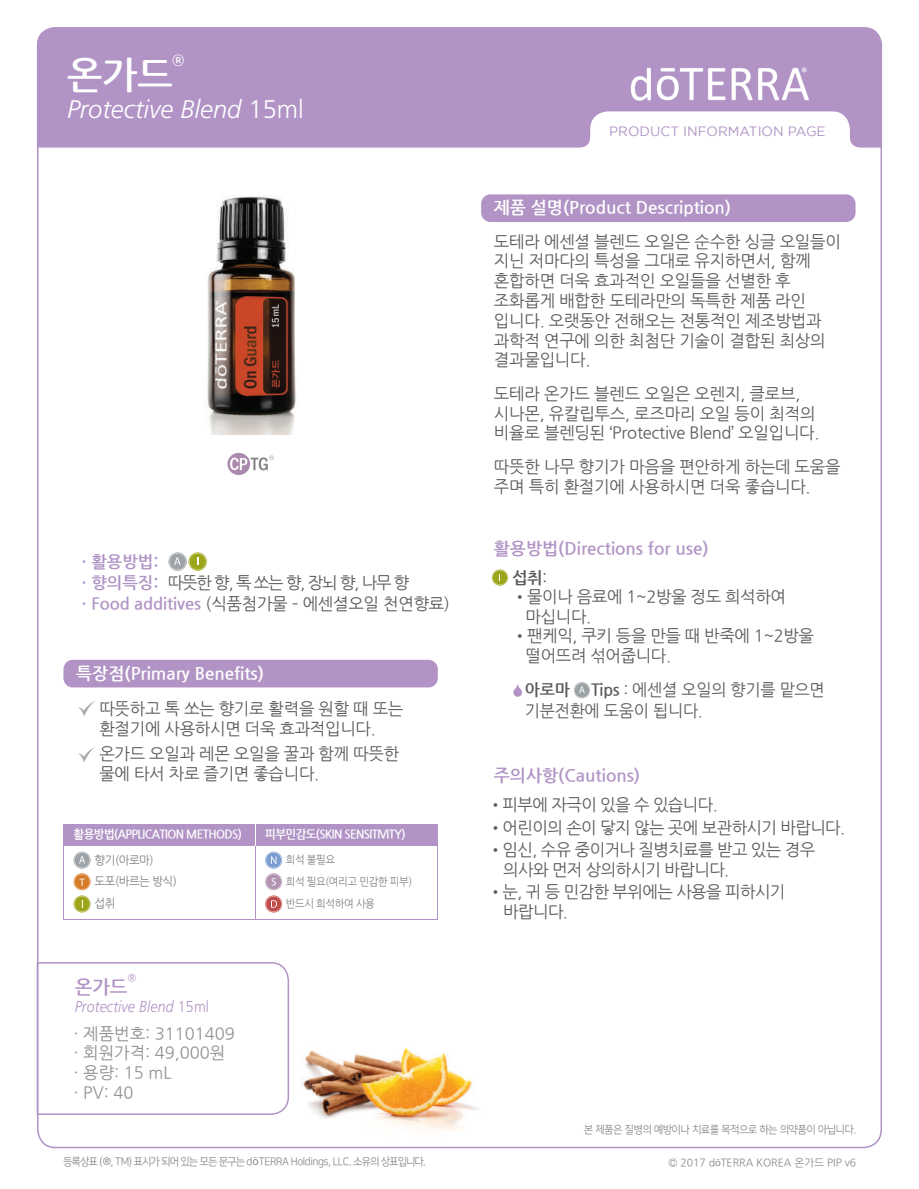
<style>
.page{position:relative;width:919px;height:1189px;background:#fff}
.page>*{position:absolute;margin:0;border:0;box-sizing:border-box;transform-origin:0 0}
.t1{font:700 37.5px "Nanum Gothic";color:#fff}
.t2{font:italic 300 25.5px "Frutiger LT Std";color:#fff}
.t3{font:700 18.75px "Nanum Gothic";color:#b194c5}
.t4{font:700 17.1px "Nanum Gothic";color:#fff}
.t5{font:700 17.1px "Nanum Gothic";color:#b194c5}
.t6{font:16.5px/19.8px "Nanum Gothic";letter-spacing:-.015em;color:#5a5a5d}
.t7{font:16.5px/19.5px "Nanum Gothic";letter-spacing:-.035em;color:#5a5a5d}
.t8{font:16.5px/19.8px "Nanum Gothic";color:#8d8f92}
.t9{font:16.5px/21px "Nanum Gothic";letter-spacing:-.015em;color:#5a5c5d}
.t10{font:700 16.5px "Nanum Gothic";color:#5a5a5d}
.t11{font:700 16.5px "Nanum Gothic";color:#5a5c5d}
.t12{font:italic 300 15.75px "Frutiger LT Std";letter-spacing:.01em;color:#b194c5;scale:.9 1}
.t13{font:13.5px "Gotham";color:#b194c5}
.t14{font:700 12px "Nanum Gothic";letter-spacing:-.05em;color:#fff;scale:.95 1}
.t15{font:12px/21.9px "Nanum Gothic";letter-spacing:-.04em;color:#808285;scale:.95 1}
.t16{font:10.8px "Nanum Square OTF ac R";letter-spacing:-.04em;color:#86888b;scale:.95 1}
.t17{font:10.8px "Nanum Square OTF ac R";color:#86888b;scale:.95 1}
.t18{font:10.8px/21.9px "Nanum Gothic";letter-spacing:-.04em;color:#808285;scale:.95 1}
.t19{font:10.5px "Nanum Gothic";color:#86888b}
.t20{font:700 9.75px "Nanum Gothic";color:#b194c5}
.s1{font-style:normal}
.s2{font-weight:700;color:#b194c5}
.s3{font-family:"Frutiger LT Std";font-weight:300}
.s4{font-family:"Myriad Pro";font-size:12px}
.s5{font-weight:400}
.s6{font-weight:700}
.s7{font-family:"Myriad Pro"}
</style>
<div class="page">
<img style="left:303px;top:1047px;width:175px;height:84px">
<div style="left:37px;top:27px;width:844px;height:121px;background:#b194c5"></div>
<svg style="left:580px;top:111px;width:282px;height:37px"></svg>
<div style="left:481px;top:194px;width:374px;height:28px;background:#b194c5;border-radius:9px"></div>
<div style="left:63px;top:659px;width:375px;height:28px;background:#b194c5;border-radius:9px"></div>
<svg style="left:78px;top:700px;width:18px;height:16px"></svg>
<svg style="left:78px;top:746px;width:18px;height:16px"></svg>
<svg style="left:168px;top:552px;width:19px;height:19px"></svg>
<svg style="left:188px;top:552px;width:19px;height:19px"></svg>
<svg style="left:169px;top:553px;width:37px;height:17px"></svg>
<img style="left:207px;top:196px;width:89px;height:238px">
<svg style="left:36px;top:961px;width:254px;height:154px"></svg>
<div style="left:255px;top:824px;width:182px;height:21px;background:#b194c5"></div>
<hr style="left:255px;top:824px;width:1px;height:95px;background:#b194c5">
<svg style="left:255px;top:824px;width:1px;height:21px"></svg>
<hr style="left:437px;top:824px;width:1px;height:95px;background:#b194c5">
<div style="left:64px;top:824px;width:191px;height:21px;background:#b194c5"></div>
<hr style="left:63px;top:919px;width:374px;height:1px;background:#b194c5">
<hr style="left:63px;top:824px;width:1px;height:95px;background:#b194c5">
<svg style="left:74px;top:852px;width:16px;height:37px"></svg>
<svg style="left:74px;top:895px;width:17px;height:17px"></svg>
<svg style="left:74px;top:896px;width:16px;height:15px"></svg>
<svg style="left:265px;top:851px;width:17px;height:17px"></svg>
<svg style="left:265px;top:873px;width:17px;height:17px"></svg>
<svg style="left:266px;top:852px;width:15px;height:37px"></svg>
<svg style="left:265px;top:895px;width:17px;height:17px"></svg>
<svg style="left:266px;top:896px;width:15px;height:15px"></svg>
<svg style="left:227px;top:453px;width:47px;height:22px"></svg>
<svg style="left:492px;top:569px;width:16px;height:16px"></svg>
<svg style="left:492px;top:570px;width:15px;height:15px"></svg>
<svg style="left:574px;top:682px;width:16px;height:16px"></svg>
<svg style="left:574px;top:682px;width:15px;height:15px"></svg>
<svg style="left:513px;top:684px;width:9px;height:12px"></svg>
<img style="left:619px;top:64px;width:201px;height:40px">
<h1 class="t1" style="left:67px;top:56px;width:119px">온가드<sup>®</sup></h1>
<h2 class="t2" style="left:67px;top:94px;width:238px">Protective Blend <span class="s1">15ml</span></h2>
<p class="t6" style="left:82px;top:551px;width:369px;line-height:21px"><span class="s2">· 활용방법:<br>· 향의특징:</span> 따뜻한향,톡쏘는향,장뇌향,나무향<br><span class="s2">· Food additives</span> (식품첨가물 – 에센셜오일 천연향료)</p>
<p class="t4" style="left:76px;top:665px;width:189px">특장점(Primary Benefits)</p>
<p class="t6" style="left:99px;top:699px;width:305px">따뜻하고 톡 쏘는 향기로 활력을 원할 때 또는 환절기에 사용하시면 더욱 효과적입니다.</p>
<p class="t6" style="left:99px;top:744px;width:301px">온가드 오일과 레몬 오일을 꿀과 함께 따뜻한 물에 타서 차로 즐기면 좋습니다.</p>
<p class="t14" style="left:74px;top:828px;width:179px">활용방법(APPLICATION METHODS)</p>
<p class="t15" style="left:94px;top:849px;width:88px">향기(아로마) 도포(바르는 방식) 섭취</p>
<p class="t14" style="left:265px;top:828px;width:149px">피부민감도(SKIN SENSITIVITY)</p>
<p class="t18" style="left:286px;top:849px;width:134px">희석 불필요<br>희석 필요(여리고 민감한 피부) 반드시 희석하여 사용</p>
<p class="t20" style="left:128px;top:972px;width:11px">®</p>
<p class="t12" style="left:75px;top:997px;width:151px">Protective Blend <span class="s1">15ml</span></p>
<p class="t8" style="left:74px;top:1023px;width:163px">· 제품번호: 31101409 · 회원가격: 49,000원<br>· 용량: 15 mL<br>· PV: 40</p>
<p class="t3" style="left:75px;top:977px;width:54px">온가드</p>
<p class="t16" style="left:63px;top:1156px;width:383px">등록상표 (<span class="s3">®</span>, TM) 표시가 되어 있는 모든 문구는 d<span class="s4">ō</span>TERRA Holdings, LLC. 소유의 상표입니다.</p>
<p class="t13" style="left:609px;top:124px;width:218px">PRODUCT INFORMATION PAGE</p>
<p class="t4" style="left:494px;top:199px;width:238px">제품 설명(Product Description)</p>
<p class="t6" style="left:494px;top:232px;width:348px">도테라 에센셜 블렌드 오일은 순수한 싱글 오일들이 지닌 저마다의 특성을 그대로 유지하면서, 함께 혼합하면 더욱 효과적인 오일들을 선별한 후 조화롭게 배합한 도테라만의 독특한 제품 라인 입니다. 오랫동안 전해오는 전통적인 제조방법과 과학적 연구에 의한 최첨단 기술이 결합된 최상의 결과물입니다.</p>
<p class="t6" style="left:494px;top:384px;width:327px">도테라 온가드 블렌드 오일은 오렌지, 클로브, 시나몬, 유칼립투스, 로즈마리 오일 등이 최적의 비율로 블렌딩된 ‘Protective Blend’ 오일입니다.</p>
<p class="t6" style="left:494px;top:457px;width:348px">따뜻한 나무 향기가 마음을 편안하게 하는데 도움을 주며 특히 환절기에 사용하시면 더욱 좋습니다.</p>
<p class="t5" style="left:494px;top:539px;width:216px">활용방법(Directions for use)</p>
<p class="t10" style="left:512px;top:569px;width:37px">섭취<span class="s5">:</span></p>
<p class="t6" style="left:525px;top:587px;width:262px;text-indent:-14px">•물이나 음료에 1~2방울 정도 희석하여 마십니다.</p>
<p class="t6" style="left:525px;top:626px;width:290px;text-indent:-14px">•팬케익, 쿠키 등을 만들 때 반죽에 1~2방울 떨어뜨려 섞어줍니다.</p>
<p class="t11" style="left:525px;top:682px;width:47px">아로마</p>
<p class="t9" style="left:524px;top:679px;width:301px;text-indent:66px"><span class="s6">Tips</span> : 에센셜 오일의 향기를 맡으면 기분전환에 도움이 됩니다.</p>
<p class="t5" style="left:494px;top:767px;width:148px">주의사항(Cautions)</p>
<p class="t7" style="left:487px;top:795px;width:231px">•피부에 자극이 있을 수 있습니다.</p>
<p class="t7" style="left:487px;top:818px;width:359px">•어린이의 손이 닿지 않는 곳에 보관하시기 바랍니다.</p>
<p class="t7" style="left:503px;top:840px;width:313px;text-indent:-15px">•임신, 수유 중이거나 질병치료를 받고 있는 경우 의사와 먼저 상의하시기 바랍니다.</p>
<p class="t7" style="left:503px;top:882px;width:284px;text-indent:-15px">•눈, 귀 등 민감한 부위에는 사용을 피하시기 바랍니다.</p>
<p class="t17" style="left:584px;top:1124px;width:288px">본 제품은 질병의 예방이나 치료를 목적으로 하는 의약품이 아닙니다.</p>
<p class="t19" style="left:668px;top:1157px;width:189px">© 2017 d<span class="s7">ō</span>TERRA KOREA 온가드 PIP v6</p>
</div>
